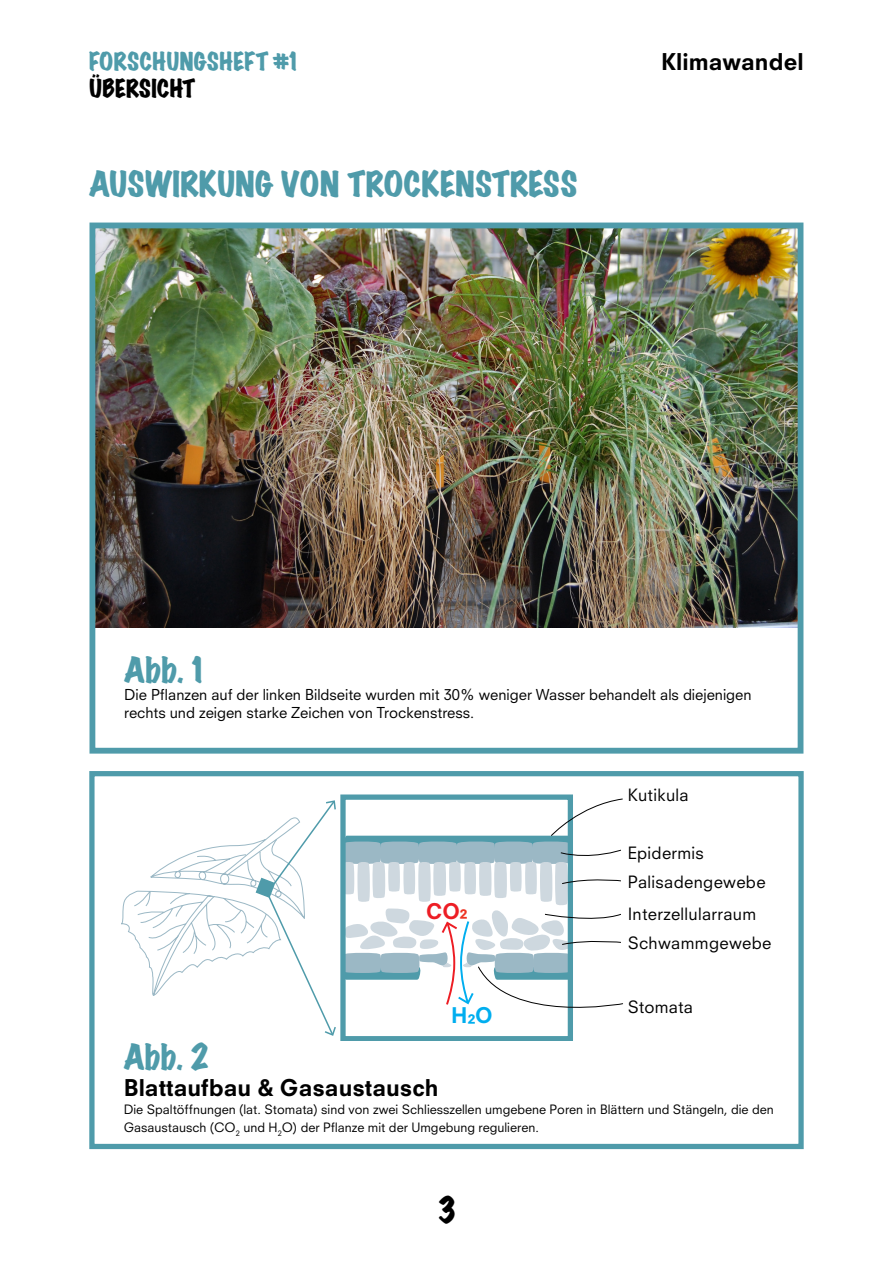
<style>
.page{position:relative;width:893px;height:1263px;background:#fff}
.page>*{position:absolute;margin:0;border:0;box-sizing:border-box;transform-origin:0 0}
.t1{font:500 31.5px "Marker PSC";letter-spacing:.01em;color:#4f9baa}
.t2{font:500 31.5px "Marker PSC";color:#000}
.t3{font:800 22.5px "Neuzeit S";color:#000}
.t4{font:500 22.5px "Marker PSC";letter-spacing:.015em;color:#4f9baa}
.t5{font:500 22.5px "Marker PSC";letter-spacing:.015em;color:#000}
.t6{font:800 21px "Neuzeit S";color:#00aeef}
.t7{font:800 21px "Neuzeit S";color:#ed1d24}
.t8{font:16.5px/32.1px "Neuzeit S";letter-spacing:.02em;color:#000}
.t9{font:14.7px/18px "Neuzeit S";color:#000}
.t10{font:12.6px/18px "Neuzeit S";color:#000}
.s1{color:#ee3524}
</style>
<div class="page">
<img style="left:96px;top:230px;width:700px;height:398px">
<div style="left:89px;top:223px;width:714px;height:531px;border:6px solid #4f9baa"></div>
<div style="left:89px;top:771px;width:715px;height:378px;border:5px solid #4f9baa"></div>
<div style="left:340px;top:794px;width:233px;height:247px;border:5px solid #4f9baa"></div>
<svg style="left:121px;top:798px;width:502px;height:238px"></svg>
<h2 class="t4" style="left:89px;top:47px;width:209px">FORSCHUNGSHEFT #1</h2>
<h2 class="t3" style="left:661px;top:47px;width:144px">Klimawandel</h2>
<h2 class="t5" style="left:89px;top:74px;width:107px">ÜBERSICHT</h2>
<h1 class="t1" style="left:89px;top:164px;width:490px">AUSWIRKUNG VON TROCKENSTRESS</h1>
<h1 class="t1" style="left:124px;top:650px;width:80px">Abb. 1</h1>
<p class="t9" style="left:124px;top:685px;width:629px">Die Pflanzen auf der linken Bildseite wurden mit 30% weniger Wasser behandelt als diejenigen rechts und zeigen starke Zeichen von Trockenstress.</p>
<h3 class="t8" style="left:628px;top:779px;width:63px">Kutikula</h3>
<h3 class="t7" style="left:426px;top:898px;width:43px">CO<span class="s1">²</span></h3>
<h3 class="t6" style="left:451px;top:1003px;width:43px">H²O</h3>
<h3 class="t8" style="left:628px;top:836px;width:78px">Epidermis</h3>
<h3 class="t8" style="left:628px;top:865px;width:139px">Palisadengewebe<br>Interzellularraum</h3>
<h3 class="t8" style="left:628px;top:927px;width:145px">Schwammgewebe</h3>
<h3 class="t8" style="left:628px;top:990px;width:67px">Stomata</h3>
<h1 class="t1" style="left:124px;top:1037px;width:86px">Abb. 2</h1>
<h2 class="t3" style="left:124px;top:1073px;width:316px">Blattaufbau &amp; Gasaustausch</h2>
<p class="t10" style="left:124px;top:1100px;width:651px">Die Spaltöffnungen (lat. Stomata) sind von zwei Schliesszellen umgebene Poren in Blättern und Stängeln, die den<br>Gasaustausch (CO<sub>2</sub> und H<sub>2</sub>O) der Pflanze mit der Umgebung regulieren.</p>
<h1 class="t2" style="left:438px;top:1190px;width:19px">3</h1>
</div>
